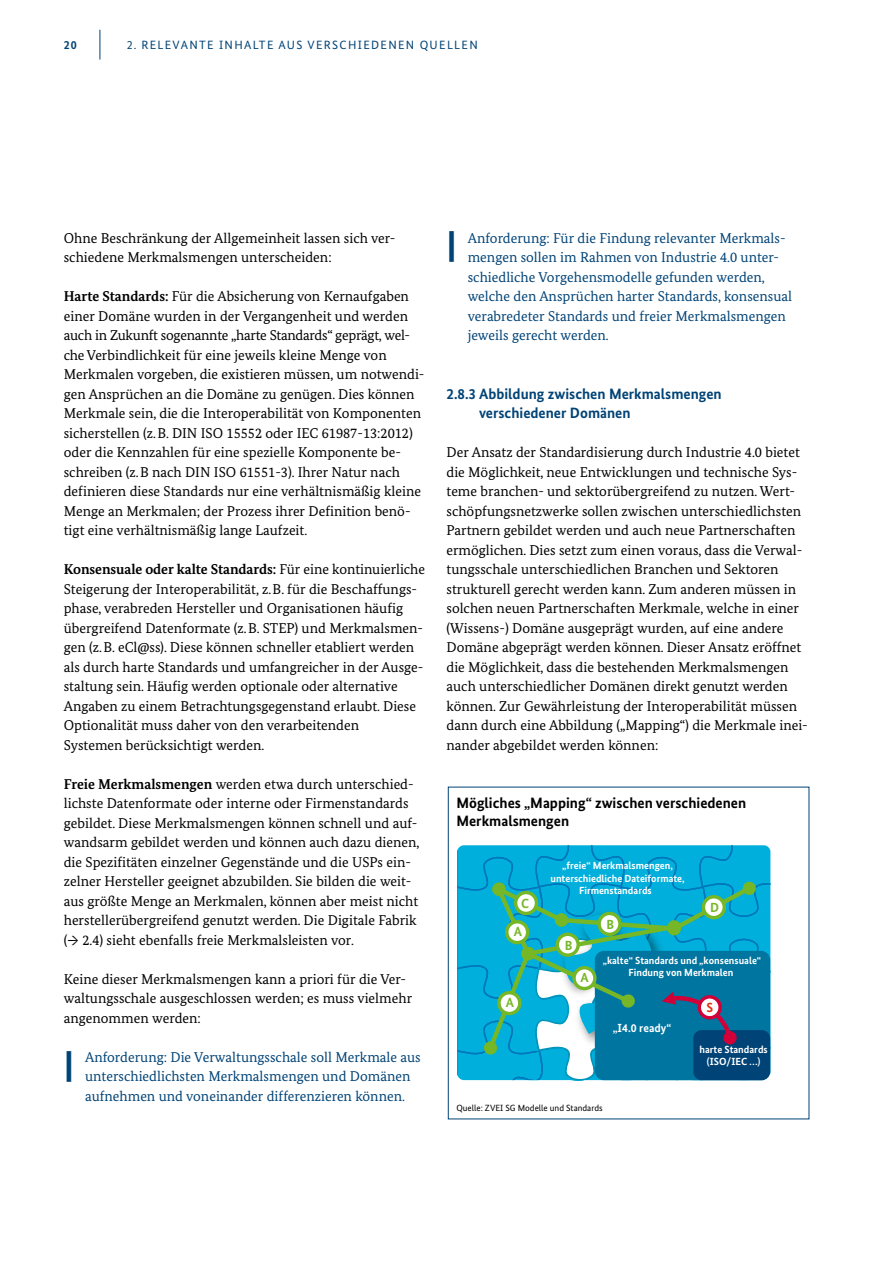
<style>
.page{position:relative;width:893px;height:1263px;background:#fff}
.page>*{position:absolute;margin:0;border:0;box-sizing:border-box;transform-origin:0 0}
.t1{font:700 34.5px "Bundes Sans";color:#004376;scale:1.3 1}
.t2{font:700 15px/19.5px "Bundes Sans";color:#004376}
.t3{font:700 15px/18px "Bundes Sans";color:#000}
.t4{font:14.25px/19.5px "Bundes Serif";color:#000}
.t5{font:14.25px/19.5px "Bundes Serif";color:#004376}
.t6{font:700 13.2px "Bundes Sans";color:#76b727}
.t7{font:700 13.2px "Bundes Sans";color:#e52b0d}
.t8{font:12px "Bundes Sans";letter-spacing:.11em;color:#004376}
.t9{font:700 12px "Bundes Sans";color:#004376}
.t10{font:700 11.7px "Bundes Sans";color:#fff}
.t11{font:700 10.35px/12.5px "Bundes Sans";color:#fff;text-align:center}
.t12{font:9px "Bundes Sans";color:#000}
.s1{font-weight:700}
</style>
<div class="page">
<hr style="left:100px;top:30px;width:1px;height:30px;background:#004376">
<svg style="left:457px;top:845px;width:313px;height:236px;background:#1b9ebd"></svg>
<svg style="left:574px;top:968px;width:21px;height:20px"></svg>
<div style="left:572px;top:966px;width:25px;height:24px;border:3px solid #76b727;border-radius:50%"></div>
<p class="t9" style="left:64px;top:37px;width:15px">20</p>
<p class="t8" style="left:127px;top:37px;width:353px">2. RELEVANTE INHALTE AUS VERSCHIEDENEN QUELLEN</p>
<p class="t4" style="left:64px;top:228px;width:333px">Ohne Beschränkung der Allgemeinheit lassen sich ver&shy;schiedene Merkmalsmengen unterscheiden:</p>
<p class="t4" style="left:64px;top:287px;width:362px"><span class="s1">Harte Standards:</span> Für die Absicherung von Kernaufgaben einer Domäne wurden in der Vergangenheit und werden auch in Zukunft sogenannte „harte Standards“ geprägt, wel&shy;che Verbindlichkeit für eine jeweils kleine Menge von Merkmalen vorgeben, die existieren müssen, um notwendi&shy;gen Ansprüchen an die Domäne zu genügen. Dies können Merkmale sein, die die Interoperabilität von Komponenten sicherstellen (z.B. DIN ISO 15552 oder IEC 61987-13:2012) oder die Kennzahlen für eine spezielle Komponente be-- schreiben (z.B nach DIN ISO 61551-3). Ihrer Natur nach definieren diese Standards nur eine verhältnismäßig kleine Menge an Merkmalen; der Prozess ihrer Definition benö&shy;tigt eine verhältnismäßig lange Laufzeit.</p>
<p class="t4" style="left:64px;top:560px;width:363px"><span class="s1">Konsensuale oder kalte Standards:</span> Für eine kontinuierliche Steigerung der Interoperabilität, z.B. für die Beschaffungs&shy;phase, verabreden Hersteller und Organisationen häufig übergreifend Datenformate (z.B. STEP) und Merkmalsmen&shy;gen (z.B. eCl@ss). Diese können schneller etabliert werden als durch harte Standards und umfangreicher in der Ausge&shy;staltung sein. Häufig werden optionale oder alternative Angaben zu einem Betrachtungsgegenstand erlaubt. Diese Optionalität muss daher von den verarbeitenden<br>Systemen berücksichtigt werden.</p>
<p class="t4" style="left:64px;top:774px;width:357px"><span class="s1">Freie Merkmalsmengen</span> werden etwa durch unterschied&shy;lichste Datenformate oder interne oder Firmenstandards gebildet. Diese Merkmalsmengen können schnell und auf&shy;wandsarm gebildet werden und können auch dazu dienen, die Spezifitäten einzelner Gegenstände und die USPs ein&shy;zelner Hersteller geeignet abzubilden. Sie bilden die weit&shy;aus größte Menge an Merkmalen, können aber meist nicht herstellerübergreifend genutzt werden. Die Digitale Fabrik (→ 2.4) sieht ebenfalls freie Merkmalsleisten vor.</p>
<p class="t4" style="left:64px;top:969px;width:350px">Keine dieser Merkmalsmengen kann a priori für die Ver&shy;waltungsschale ausgeschlossen werden; es muss vielmehr angenommen werden:</p>
<p class="t1" style="left:64px;top:1044px;width:10px">|</p>
<p class="t5" style="left:85px;top:1047px;width:337px">Anforderung: Die Verwaltungsschale soll Merkmale aus unterschiedlichsten Merkmalsmengen und Domänen aufnehmen und voneinander differenzieren können.</p>
<p class="t1" style="left:446px;top:225px;width:10px">|</p>
<p class="t5" style="left:468px;top:228px;width:326px">Anforderung: Für die Findung relevanter Merkmals&shy;mengen sollen im Rahmen von Industrie 4.0 unter&shy;schiedliche Vorgehensmodelle gefunden werden, welche den Ansprüchen harter Standards, konsensual verabredeter Standards und freier Merkmalsmengen jeweils gerecht werden.</p>
<h4 class="t2" style="left:479px;top:384px;width:244px;text-indent:-33px">2.8.3 Abbildung zwischen Merkmalsmengen verschiedener Domänen</h4>
<p class="t4" style="left:446px;top:443px;width:363px">Der Ansatz der Standardisierung durch Industrie 4.0 bietet die Möglichkeit, neue Entwicklungen und technische Sys&shy;teme branchen- und sektorübergreifend zu nutzen. Wert&shy;schöpfungsnetzwerke sollen zwischen unterschiedlichsten Partnern gebildet werden und auch neue Partnerschaften ermöglichen. Dies setzt zum einen voraus, dass die Verwal&shy;tungsschale unterschiedlichen Branchen und Sektoren strukturell gerecht werden kann. Zum anderen müssen in solchen neuen Partnerschaften Merkmale, welche in einer (Wissens-) Domäne ausgeprägt wurden, auf eine andere Domäne abgeprägt werden können. Dieser Ansatz eröffnet die Möglichkeit, dass die bestehenden Merkmalsmengen auch unterschiedlicher Domänen direkt genutzt werden können. Zur Gewährleistung der Interoperabilität müssen dann durch eine Abbildung („Mapping“) die Merkmale inei&shy;nander abgebildet werden können:</p>
<p class="t3" style="left:456px;top:794px;width:291px">Mögliches „Mapping“ zwischen verschiedenen<br>Merkmalsmengen</p>
<p class="t6" style="left:521px;top:895px;width:10px">C</p>
<p class="t6" style="left:514px;top:924px;width:10px">A</p>
<p class="t6" style="left:506px;top:994px;width:10px">A</p>
<p class="t11" style="left:550px;top:859px;width:136px">„freie“ Merkmalsmengen, unterschiedliche Dateiformate,<br>Firmenstandards</p>
<p class="t6" style="left:565px;top:937px;width:9px">B</p>
<p class="t6" style="left:606px;top:916px;width:9px">B</p>
<p class="t6" style="left:710px;top:900px;width:10px">D</p>
<p class="t6" style="left:581px;top:970px;width:10px">A</p>
<p class="t11" style="left:603px;top:954px;width:160px">„kalte“ Standards und „konsensuale“<br>Findung von Merkmalen</p>
<p class="t10" style="left:613px;top:1021px;width:60px">„I4.0 ready“</p>
<p class="t7" style="left:706px;top:999px;width:8px">S</p>
<p class="t11" style="left:700px;top:1043px;width:70px">harte Standards (ISO/IEC …)</p>
<p class="t12" style="left:456px;top:1102px;width:148px">Quelle: ZVEI SG Modelle und Standards</p>
</div>
